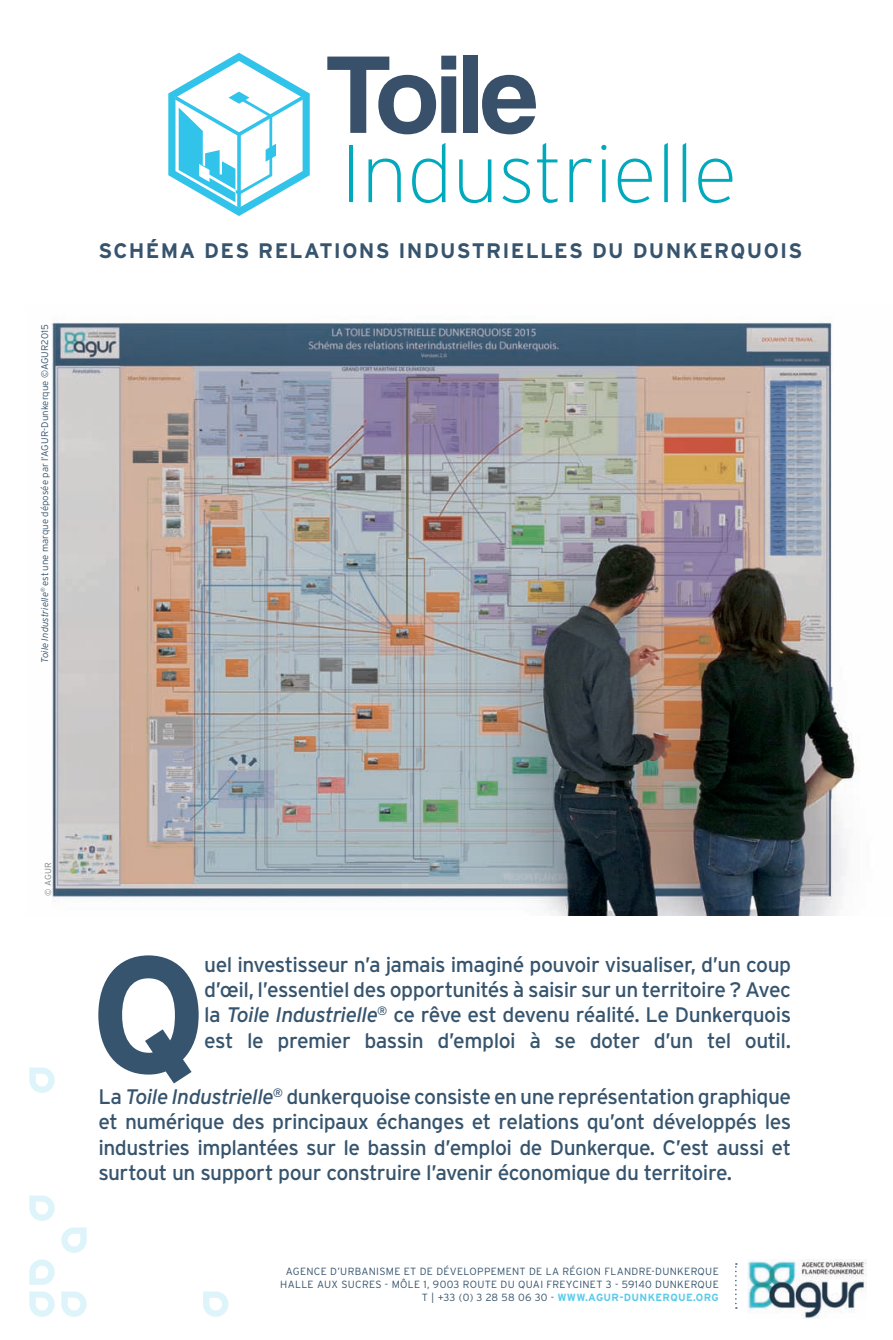
<style>
.page{position:relative;width:893px;height:1340px;background:#fff}
.page>*{position:absolute;margin:0;border:0;box-sizing:border-box;transform-origin:0 0}
.villes{font:700 165.03px "Interstate";color:#36546d}
.villes-2{font:21px/25.2px "Interstate";letter-spacing:-.025em;color:#36546d;text-align:justify}
.villes-3{font:700 21px "Interstate";letter-spacing:.06em;color:#36546d}
.t1{font:300 10.33px "Interstate";letter-spacing:.03em;color:#36546d}
.t2{font:700 10.33px "Interstate";letter-spacing:.03em;color:#5acbeb}
.text_définitions{font:300 9.62px "Interstate";letter-spacing:.005em;color:#36546d}
.villes-4{font:300 8.75px "Interstate";color:#808285}
.s1{font-style:italic}
.s2{font-weight:300;color:#36546d}
</style>
<div class="page">
<img style="left:52px;top:317px;width:808px;height:598px">
<svg style="left:735px;top:1263px;width:2px;height:45px"></svg>
<svg style="left:203px;top:1291px;width:26px;height:26px"></svg>
<svg style="left:29px;top:1195px;width:58px;height:122px"></svg>
<svg style="left:29px;top:1067px;width:26px;height:26px"></svg>
<svg style="left:327px;top:56px;width:129px;height:78px"></svg>
<div style="left:462px;top:56px;width:15px;height:77px;background:#38506a"></div>
<svg style="left:482px;top:75px;width:54px;height:59px"></svg>
<hr style="left:349px;top:145px;width:4px;height:57px;background:#00aabc">
<svg style="left:368px;top:158px;width:33px;height:44px"></svg>
<svg style="left:412px;top:143px;width:33px;height:60px"></svg>
<svg style="left:459px;top:159px;width:32px;height:44px"></svg>
<svg style="left:502px;top:158px;width:28px;height:45px"></svg>
<svg style="left:537px;top:143px;width:21px;height:60px"></svg>
<svg style="left:569px;top:158px;width:23px;height:44px"></svg>
<svg style="left:602px;top:159px;width:4px;height:43px"></svg>
<svg style="left:601px;top:145px;width:5px;height:5px"></svg>
<svg style="left:618px;top:158px;width:34px;height:45px"></svg>
<svg style="left:664px;top:143px;width:4px;height:59px"></svg>
<svg style="left:683px;top:143px;width:3px;height:59px"></svg>
<svg style="left:698px;top:158px;width:34px;height:45px"></svg>
<svg style="left:168px;top:53px;width:142px;height:163px"></svg>
<img style="left:748px;top:1259px;width:118px;height:59px">
<p class="text_définitions" style="left:39px;top:663px;width:341px;rotate:-90deg"><span class="s1">Toile Industrielle</span><sup>®</sup> est une marque déposée par l’AGUR-Dunkerque ©AGUR2015</p>
<p class="villes-3" style="left:98px;top:239px;width:705px">SCHÉMA DES RELATIONS INDUSTRIELLES DU DUNKERQUOIS</p>
<p class="villes-4" style="left:43px;top:895px;width:35px;rotate:-90deg">© AGUR</p>
<p class="villes" style="left:90px;top:922px;width:119px">Q</p>
<p class="villes-2" style="left:204px;top:951px;width:589px">uel investisseur n’a jamais imaginé pouvoir visualiser, d’un coup d’œil, l’essentiel des opportunités à saisir sur un territoire ? Avec la <span class="s1">Toile Industrielle</span><sup>®</sup> ce rêve est devenu réalité. Le Dunkerquois est le premier bassin d’emploi à se doter d’un tel outil.</p>
<p class="villes-2" style="left:98px;top:1084px;width:694px">La <span class="s1">Toile Industrielle</span><sup>®</sup> dunkerquoise consiste en une représentation graphique et numérique des principaux échanges et relations qu’ont développés les industries implantées sur le bassin d’emploi de Dunkerque. C’est aussi et surtout un support pour construire l’avenir économique du territoire.</p>
<p class="t1" style="left:286px;top:1265px;width:435px">AGENCE D’URBANISME ET DE DÉVELOPPEMENT DE LA RÉGION FLANDRE-DUNKERQUE</p>
<p class="t1" style="left:280px;top:1278px;width:440px">HALLE AUX SUCRES - MÔLE 1, 9003 ROUTE DU QUAI FREYCINET 3 - 59140 DUNKERQUE</p>
<p class="t2" style="left:422px;top:1291px;width:298px"><span class="s2">T | +33 (0) 3 28 58 06 30 -</span> WWW.AGUR-DUNKERQUE.ORG</p>
</div>
